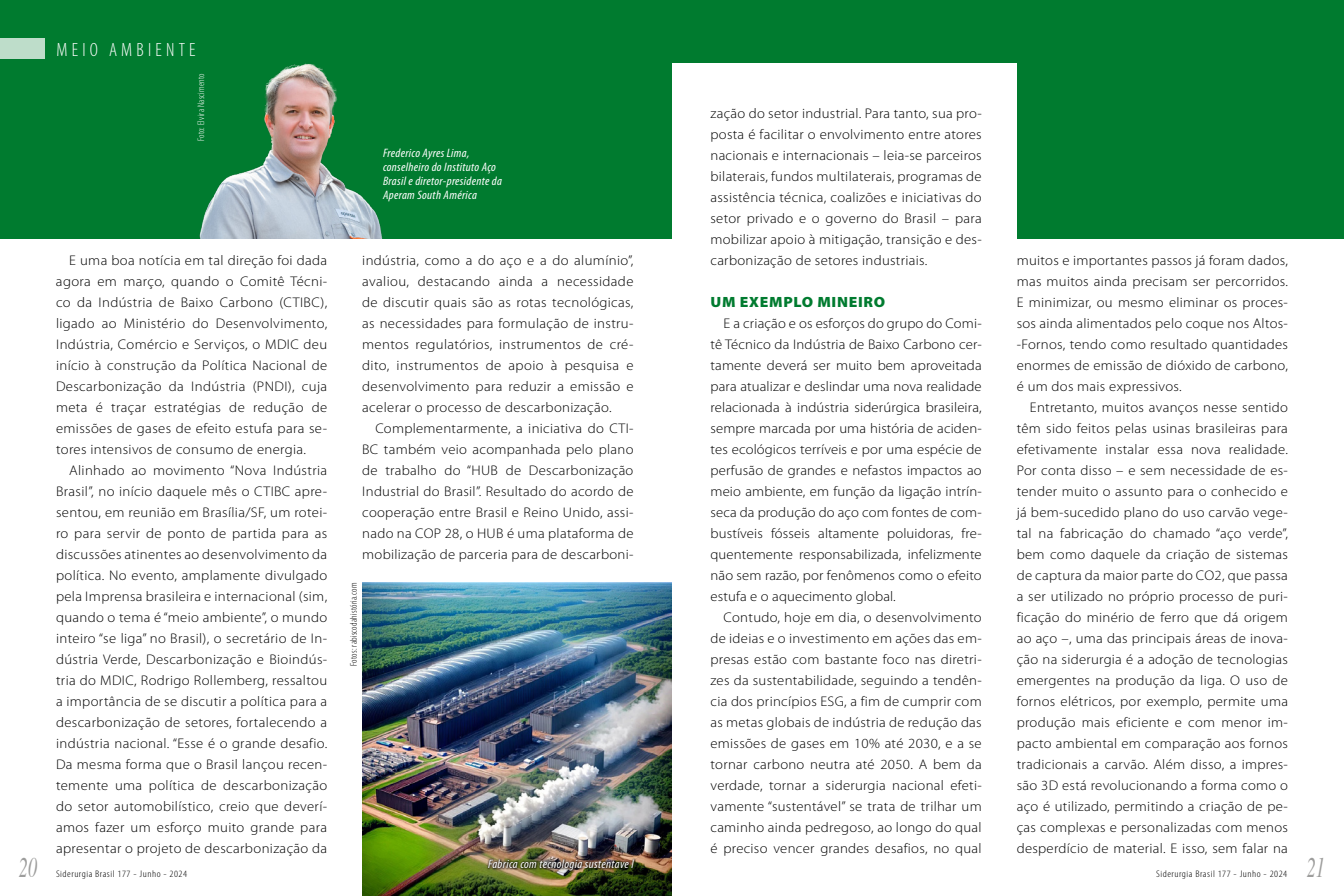
<style>
.page{position:relative;width:1344px;height:896px;background:#fff}
.page>*{position:absolute;margin:0;border:0;box-sizing:border-box;transform-origin:0 0}
.t1{font:italic 28px "Times";color:#9d9d9c;scale:.65 1}
.t2{font:300 condensed 19.25px "Myriad Pro";letter-spacing:.22em;color:#fff}
.t3{font:900 14.88px "Myriad Pro";letter-spacing:.045em;color:#007b2f;scale:1.05 1}
.t4{font:300 14px/21px "Myriad Pro";letter-spacing:.02em;color:#000;text-align:justify;scale:1.05 1}
.t5{font:italic condensed 12.25px/14px "Myriad Pro";letter-spacing:.025em;color:#fff;scale:1.05 1}
.t6{font:300 condensed 9.62px "Myriad Pro";letter-spacing:.05em;color:#000;scale:1.15 1}
.t7{font:300 condensed 9.62px "Myriad Pro";letter-spacing:.025em;color:#000}
.t8{font:300 condensed 9.62px "Myriad Pro";letter-spacing:.025em;color:#fff}
</style>
<div class="page">
<div style="left:0;top:0;width:1344px;height:238px;background:#007b2f"></div>
<div style="left:672px;top:64px;width:345px;height:175px;background:#fff"></div>
<div style="left:0;top:38px;width:45px;height:21px;background:#beddca"></div>
<img style="left:199px;top:63px;width:184px;height:175px">
<img style="left:362px;top:583px;width:309px;height:313px">
<div style="left:485px;top:857px;width:151px;height:16px;background:#000;opacity:.75"></div>
<h2 class="t2" style="left:57px;top:39px;width:141px">MEIO AMBIENTE</h2>
<p class="t8" style="left:196px;top:141px;width:70px;rotate:-90deg">Foto: Elvira Nascimento</p>
<p class="t4" style="left:56px;top:250px;width:260px;text-indent:13px">E uma boa notícia em tal direção foi dada agora em março, quando o Comitê Técni&shy;co da Indústria de Baixo Carbono (CTIBC), ligado ao Ministério do Desenvolvimento, Indústria, Comércio e Serviços, o MDIC deu início à construção da Política Nacional de Descarbonização da Indústria (PNDI), cuja meta é traçar estratégias de redução de emissões de gases de efeito estufa para se&shy;tores intensivos de consumo de energia.</p>
<p class="t4" style="left:56px;top:460px;width:260px;text-indent:13px">Alinhado ao movimento “Nova Indústria Brasil”, no início daquele mês o CTIBC apre&shy;sentou, em reunião em Brasília/SF, um rotei&shy;ro para servir de ponto de partida para as discussões atinentes ao desenvolvimento da política. No evento, amplamente divulgado pela Imprensa brasileira e internacional (sim, quando o tema é “meio ambiente”, o mundo inteiro “se liga” no Brasil), o secretário de In&shy;dústria Verde, Descarbonização e Bioindús&shy;tria do MDIC, Rodrigo Rollemberg, ressaltou a importância de se discutir a política para a descarbonização de setores, fortalecendo a indústria nacional. “Esse é o grande desafio.<br>Da mesma forma que o Brasil lançou recen&shy;temente uma política de descarbonização do setor automobilístico, creio que deverí&shy;amos fazer um esforço muito grande para apresentar o projeto de descarbonização da</p>
<p class="t5" style="left:383px;top:146px;width:115px">Frederico Ayres Lima, conselheiro do Instituto Aço<br>Brasil e diretor-presidente da<br>Aperam South América</p>
<p class="t4" style="left:362px;top:250px;width:260px">indústria, como a do aço e a do alumínio”, avaliou, destacando ainda a necessidade de discutir quais são as rotas tecnológicas, as necessidades para formulação de instru&shy;mentos regulatórios, instrumentos de cré&shy;dito, instrumentos de apoio à pesquisa e desenvolvimento para reduzir a emissão e acelerar o processo de descarbonização.</p>
<p class="t4" style="left:362px;top:418px;width:260px;text-indent:13px">Complementarmente, a iniciativa do CTI-BC também veio acompanhada pelo plano de trabalho do “HUB de Descarbonização Industrial do Brasil”. Resultado do acordo de cooperação entre Brasil e Reino Unido, assi&shy;nado na COP 28, o HUB é uma plataforma de mobilização de parceria para de descarboni-</p>
<p class="t7" style="left:349px;top:666px;width:84px;rotate:-90deg">Fotos: rabiscodahistória.com</p>
<p class="t4" style="left:710px;top:103px;width:260px">zação do setor industrial. Para tanto, sua pro&shy;posta é facilitar o envolvimento entre atores nacionais e internacionais – leia-se parceiros bilaterais, fundos multilaterais, programas de assistência técnica, coalizões e iniciativas do setor privado e o governo do Brasil – para mobilizar apoio à mitigação, transição e des&shy;carbonização de setores industriais.</p>
<p class="t3" style="left:711px;top:293px;width:168px">UM EXEMPLO MINEIRO</p>
<p class="t4" style="left:710px;top:313px;width:260px;text-indent:13px">E a criação e os esforços do grupo do Comi&shy;tê Técnico da Indústria de Baixo Carbono cer&shy;tamente deverá ser muito bem aproveitada para atualizar e deslindar uma nova realidade relacionada à indústria siderúrgica brasileira, sempre marcada por uma história de aciden&shy;tes ecológicos terríveis e por uma espécie de perfusão de grandes e nefastos impactos ao meio ambiente, em função da ligação intrín&shy;seca da produção do aço com fontes de com&shy;bustíveis fósseis altamente poluidoras, fre&shy;quentemente responsabilizada, infelizmente não sem razão, por fenômenos como o efeito estufa e o aquecimento global.</p>
<p class="t4" style="left:710px;top:607px;width:260px;text-indent:13px">Contudo, hoje em dia, o desenvolvimento de ideias e o investimento em ações das em&shy;presas estão com bastante foco nas diretri&shy;zes da sustentabilidade, seguindo a tendên&shy;cia dos princípios ESG, a fim de cumprir com as metas globais de indústria de redução das emissões de gases em 10% até 2030, e a se tornar carbono neutra até 2050. A bem da verdade, tornar a siderurgia nacional efeti&shy;vamente “sustentável” se trata de trilhar um caminho ainda pedregoso, ao longo do qual é preciso vencer grandes desafios, no qual</p>
<p class="t4" style="left:1017px;top:250px;width:260px">muitos e importantes passos já foram dados, mas muitos ainda precisam ser percorridos.<br>E minimizar, ou mesmo eliminar os proces&shy;sos ainda alimentados pelo coque nos Altos--Fornos, tendo como resultado quantidades enormes de emissão de dióxido de carbono, é um dos mais expressivos.</p>
<p class="t4" style="left:1017px;top:397px;width:260px;text-indent:13px">Entretanto, muitos avanços nesse sentido têm sido feitos pelas usinas brasileiras para efetivamente instalar essa nova realidade.<br>Por conta disso – e sem necessidade de es&shy;tender muito o assunto para o conhecido e já bem-sucedido plano do uso carvão vege&shy;tal na fabricação do chamado “aço verde”, bem como daquele da criação de sistemas de captura da maior parte do CO2, que passa a ser utilizado no próprio processo de puri&shy;ficação do minério de ferro que dá origem ao aço –, uma das principais áreas de inova&shy;ção na siderurgia é a adoção de tecnologias emergentes na produção da liga. O uso de fornos elétricos, por exemplo, permite uma produção mais eficiente e com menor im&shy;pacto ambiental em comparação aos fornos tradicionais a carvão. Além disso, a impres&shy;são 3D está revolucionando a forma como o aço é utilizado, permitindo a criação de pe&shy;ças complexas e personalizadas com menos desperdício de material. E isso, sem falar na</p>
<h1 class="t1" style="left:19px;top:844px;width:29px">20</h1>
<h1 class="t1" style="left:1307px;top:844px;width:30px">21</h1>
<p class="t5" style="left:488px;top:858px;width:140px">Fabrica com tecnologia sustentave l</p>
<p class="t6" style="left:56px;top:869px;width:116px">Siderurgia Brasil 177 - Junho - 2024</p>
<p class="t6" style="left:1156px;top:869px;width:116px">Siderurgia Brasil 177 - Junho - 2024</p>
</div>
